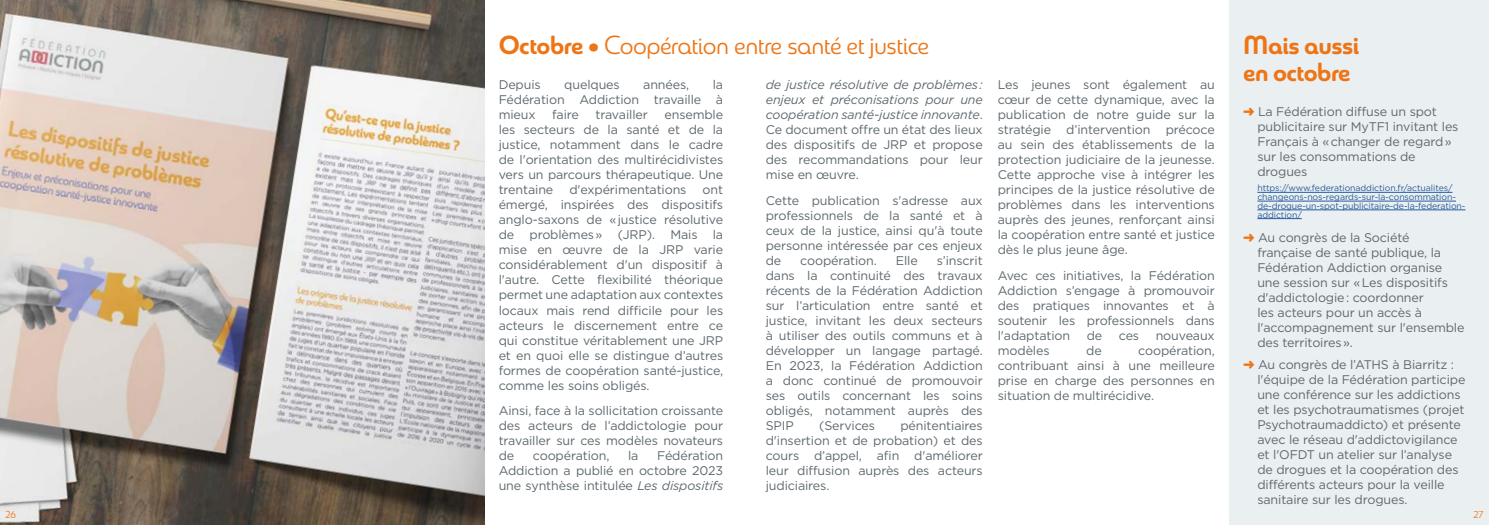
<style>
.page{position:relative;width:1489px;height:525px;background:#fff}
.page>*{position:absolute;margin:0;border:0;box-sizing:border-box;transform-origin:0 0}
.t1{font:26.25px "Sangli Nor Reg";letter-spacing:-.02em;color:#ee7515}
.t2{font:26.25px/26.2px "Sangli Nor Bol";letter-spacing:-.02em;color:#ee7515}
.t3{font:12.5px/15px "Gotham";letter-spacing:-.01em;color:#5d686e;text-align:justify}
.t4{font:10px "Sangli Nor Reg";color:#ee7515}
.t5{font:8.75px/8.8px "Gotham";letter-spacing:-.01em;color:#275b9b}
.s1{font-family:"Sangli Nor Bol"}
.s2{font-style:italic}
.s3{color:#ee7515}
</style>
<div class="page">
<div style="left:1228px;top:0;width:260px;height:524px;background:#eaeff2"></div>
<img style="left:0;top:0;width:484px;height:524px">
<hr style="left:1257px;top:192px;width:195px;height:1px;background:#275b9b">
<hr style="left:1257px;top:201px;width:198px;height:1px;background:#275b9b">
<hr style="left:1257px;top:209px;width:208px;height:1px;background:#275b9b">
<hr style="left:1257px;top:218px;width:44px;height:1px;background:#275b9b">
<h1 class="t1" style="left:498px;top:30px;width:432px"><span class="s1">Octobre •</span> Coopération entre santé et justice</h1>
<p class="t3" style="left:498px;top:77px;width:44px">Depuis</p>
<p class="t3" style="left:564px;top:77px;width:57px">quelques</p>
<p class="t3" style="left:643px;top:77px;width:47px">années,</p>
<p class="t3" style="left:765px;top:77px;width:218px"><span class="s2">de justice résolutive de problèmes : enjeux et préconisations pour une coopération santé-justice innovante</span>.<br>Ce document offre un état des lieux des dispositifs de JRP et propose des recommandations pour leur mise en œuvre.</p>
<p class="t3" style="left:765px;top:193px;width:218px">Cette publication s'adresse aux professionnels de la santé et à ceux de la justice, ainsi qu'à toute personne intéressée par ces enjeux de</p>
<p class="t3" style="left:498px;top:77px;width:226px;text-indent:214px">la Fédération Addiction travaille à mieux</p>
<p class="t3" style="left:552px;top:107px;width:28px">faire</p>
<p class="t3" style="left:595px;top:107px;width:54px">travailler</p>
<p class="t3" style="left:498px;top:107px;width:226px;text-indent:166px">ensemble les secteurs de la santé et de la justice, notamment dans le cadre de l'orientation des multirécidivistes vers un parcours thérapeutique. Une trentaine</p>
<p class="t3" style="left:569px;top:182px;width:118px">d'expérimentations</p>
<p class="t3" style="left:498px;top:182px;width:226px;text-indent:204px">ont émergé, inspirées des dispositifs anglo-saxons de « justice résolutive de problèmes » (JRP). Mais la mise en œuvre de la JRP varie considérablement d'un dispositif à l'autre. Cette flexibilité théorique permet une adaptation aux contextes locaux mais rend difficile pour les acteurs le discernement entre ce qui constitue véritablement une JRP et en quoi elle se distingue d’autres formes de coopération santé-justice, comme les soins obligés.</p>
<p class="t3" style="left:498px;top:403px;width:226px">Ainsi, face à la sollicitation croissante des acteurs de l’addictologie pour travailler sur ces modèles novateurs de</p>
<p class="t3" style="left:800px;top:253px;width:78px">coopération.</p>
<p class="t3" style="left:895px;top:253px;width:23px">Elle</p>
<p class="t3" style="left:765px;top:253px;width:218px;text-indent:171px">s’inscrit dans la continuité des travaux récents de la Fédération Addiction sur l’articulation entre santé et justice, invitant les deux secteurs à utiliser des outils communs et à développer un langage partagé.<br>En 2023, la Fédération Addiction a donc continué de promouvoir ses outils concernant les soins obligés, notamment auprès des SPIP</p>
<p class="t3" style="left:765px;top:418px;width:218px;text-indent:135px">pénitentiaires d'insertion et de probation) et des cours d’appel, afin d'améliorer leur diffusion auprès des acteurs judiciaires.</p>
<p class="t3" style="left:819px;top:418px;width:58px">(Services</p>
<p class="t3" style="left:498px;top:448px;width:226px;text-indent:158px">Fédération Addiction a publié en octobre 2023 une synthèse intitulée <span class="s2">Les dispositifs</span></p>
<p class="t3" style="left:533px;top:448px;width:78px">coopération,</p>
<p class="t3" style="left:628px;top:448px;width:12px">la</p>
<p class="t3" style="left:997px;top:77px;width:218px">Les jeunes sont également au cœur de cette dynamique, avec la publication de notre guide sur la stratégie d’intervention précoce au sein des établissements de la protection judiciaire de la jeunesse.<br>Cette approche vise à intégrer les principes de la justice résolutive de problèmes dans les interventions auprès des jeunes, renforçant ainsi la coopération entre santé et justice dès le plus jeune âge.</p>
<p class="t3" style="left:997px;top:268px;width:218px">Avec ces initiatives, la Fédération Addiction s’engage à promouvoir des pratiques innovantes et à soutenir les professionnels dans l'adaptation</p>
<p class="t3" style="left:1086px;top:328px;width:17px">de</p>
<p class="t3" style="left:1118px;top:328px;width:22px">ces</p>
<p class="t3" style="left:1155px;top:328px;width:61px">nouveaux</p>
<p class="t3" style="left:997px;top:343px;width:218px;text-indent:140px">coopération, contribuant ainsi à une meilleure prise en charge des personnes en situation de multirécidive.</p>
<p class="t3" style="left:997px;top:343px;width:53px">modèles</p>
<p class="t3" style="left:1086px;top:343px;width:17px">de</p>
<h1 class="t2" style="left:1243px;top:33px;width:118px">Mais aussi en octobre</h1>
<p class="t3" style="left:1257px;top:103px;width:203px;text-align:left;text-indent:-14px"><span class="s3">➜</span> La Fédération diffuse un spot publicitaire sur MyTF1 invitant les<br>Français à « changer de regard » sur les consommations de drogues</p>
<p class="t5" style="left:1257px;top:184px;width:209px">https://www.federationaddiction.fr/actualites/ changeons-nos-regards-sur-la-consommation&shy;de-drogue-un-spot-publicitaire-de-la-federation&shy;addiction/</p>
<p class="t3" style="left:1257px;top:229px;width:208px;text-align:left;text-indent:-14px"><span class="s3">➜</span> Au congrès de la Société française de santé publique, la<br>Fédération Addiction organise une session sur « Les dispositifs d'addictologie : coordonner<br>les acteurs pour un accès à l'accompagnement sur l'ensemble des territoires ».</p>
<p class="t3" style="left:1257px;top:356px;width:209px;text-align:left;text-indent:-14px"><span class="s3">➜</span> Au congrès de l’ATHS à Biarritz : l'équipe de la Fédération participe une conférence sur les addictions et les psychotraumatismes (projet Psychotraumaddicto) et présente avec le réseau d'addictovigilance et l'OFDT un atelier sur l’analyse de drogues et la coopération des différents acteurs pour la veille sanitaire sur les drogues.</p>
<p class="t4" style="left:5px;top:508px;width:12px">26</p>
<p class="t4" style="left:1473px;top:508px;width:11px">27</p>
</div>
